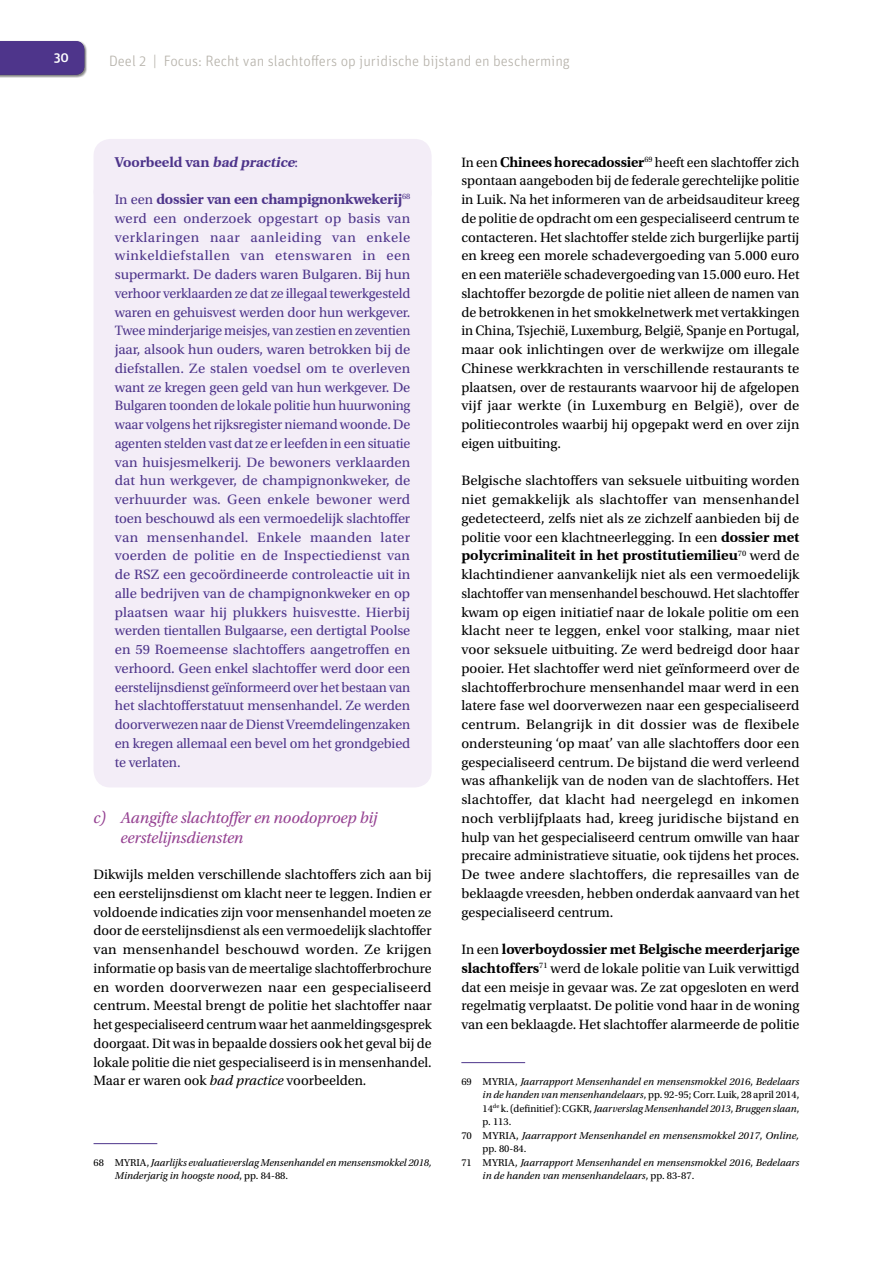
<style>
.page{position:relative;width:893px;height:1263px;background:#fff}
.page>*{position:absolute;margin:0;border:0;box-sizing:border-box;transform-origin:0 0}
.t1{font:italic 16.5px/19.8px "Utopia Std";letter-spacing:-.01em;color:#954292}
.t2{font:300 15px "Unit Rounded OT";color:#b5b1a9}
.Body{font:14.25px/18.8px "Utopia Std";color:#000;text-align:justify}
.kadertekst{font:14.25px/18.8px "Utopia Std";letter-spacing:-.01em;color:#4e358b;text-align:justify}
.kadertekst-2{font:700 14.25px "Utopia";color:#4e358b}
.t3{font:500 13.5px "Unit Rounded OT";color:#fff}
.Voetnoot{font:italic 10.5px/13.5px "Utopia Std";color:#000}
.s1{font-style:italic}
.s2{font-family:"Utopia Std";font-weight:400}
.s3{font-family:"Utopia";font-weight:700}
.s4{font-style:normal}
</style>
<div class="page">
<div style="left:0;top:41px;width:87px;height:37px;background:#000;opacity:.3"></div>
<div style="left:0;top:41px;width:84px;height:34px;background:#4e358b"></div>
<hr style="left:461px;top:1062px;width:64px;height:1px;background:#4e358b">
<div style="left:94px;top:139px;width:338px;height:70px;background:#f3edf7;border-radius:17px"></div>
<div style="left:94px;top:176px;width:338px;height:611px;background:#f3edf7;border-radius:17px"></div>
<hr style="left:94px;top:1143px;width:63px;height:1px;background:#4e358b">
<p class="t3" style="left:54px;top:49px;width:17px">30</p>
<p class="t2" style="left:109px;top:52px;width:462px">Deel 2 | Focus: Recht van slachtoffers op juridische bijstand en bescherming</p>
<p class="kadertekst-2" style="left:115px;top:153px;width:185px">Voorbeeld van <span class="s1">bad practice</span><span class="s2">:</span></p>
<p class="kadertekst" style="left:115px;top:190px;width:297px">In een <span class="s3">dossier van een champignonkwekerij</span><sup>68 </sup>werd een onderzoek opgestart op basis van verklaringen naar aanleiding van enkele winkeldiefstallen van etenswaren in een supermarkt. De daders waren Bulgaren. Bij hun verhoor verklaarden ze dat ze illegaal tewerkgesteld waren en gehuisvest werden door hun werkgever.<br>Twee minderjarige meisjes, van zestien en zeventien jaar, alsook hun ouders, waren betrokken bij de diefstallen. Ze stalen voedsel om te overleven want ze kregen geen geld van hun werkgever. De Bulgaren toonden de lokale politie hun huurwoning waar volgens het rijksregister niemand woonde. De agenten stelden vast dat ze er leefden in een situatie van huisjesmelkerij. De bewoners verklaarden dat hun werkgever, de champignonkweker, de verhuurder was. Geen enkele bewoner werd toen beschouwd als een vermoedelijk slachtoffer van mensenhandel. Enkele maanden later voerden de politie en de Inspectiedienst van de RSZ een gecoördineerde controleactie uit in alle bedrijven van de champignonkweker en op plaatsen waar hij plukkers huisvestte. Hierbij werden tientallen Bulgaarse, een dertigtal Poolse en 59 Roemeense slachtoffers aangetroffen en verhoord. Geen enkel slachtoffer werd door een eerstelijnsdienst geïnformeerd over het bestaan van het slachtofferstatuut mensenhandel. Ze werden doorverwezen naar de Dienst Vreemdelingenzaken en kregen allemaal een bevel om het grondgebied te verlaten.</p>
<p class="t1" style="left:121px;top:808px;width:258px;text-indent:-27px">c) Aangifte slachtoffer en noodoproep bij eerstelijnsdiensten</p>
<p class="Body" style="left:94px;top:865px;width:340px">Dikwijls melden verschillende slachtoffers zich aan bij een eerstelijnsdienst om klacht neer te leggen. Indien er voldoende indicaties zijn voor mensenhandel moeten ze door de eerstelijnsdienst als een vermoedelijk slachtoffer van mensenhandel beschouwd worden. Ze krijgen informatie op basis van de meertalige slachtofferbrochure en worden doorverwezen naar een gespecialiseerd centrum. Meestal brengt de politie het slachtoffer naar het gespecialiseerd centrum waar het aanmeldingsgesprek doorgaat. Dit was in bepaalde dossiers ook het geval bij de lokale politie die niet gespecialiseerd is in mensenhandel.<br>Maar er waren ook <span class="s1">bad practice</span> voorbeelden<span class="s1">.</span></p>
<p class="Voetnoot" style="left:115px;top:1156px;width:318px;text-indent:-21px"><span class="s4">68 MYRIA,</span> Jaarlijks evaluatieverslag Mensenhandel en mensensmokkel 2018,<br>Minderjarig in hoogste nood<span class="s4">, pp. 84-88.</span></p>
<p class="Body" style="left:461px;top:153px;width:339px">In een <span class="s3">Chinees horecadossier</span><sup>69</sup> heeft een slachtoffer zich</p>
<p class="Body" style="left:461px;top:172px;width:340px">spontaan aangeboden bij de federale gerechtelijke politie in Luik. Na het informeren van de arbeidsauditeur kreeg de politie de opdracht om een gespecialiseerd centrum te contacteren. Het slachtoffer stelde zich burgerlijke partij en kreeg een morele schadevergoeding van 5.000 euro en een materiële schadevergoeding van 15.000 euro. Het slachtoffer bezorgde de politie niet alleen de namen van de betrokkenen in het smokkelnetwerk met vertakkingen in China, Tsjechië, Luxemburg, België, Spanje en Portugal, maar ook inlichtingen over de werkwijze om illegale Chinese werkkrachten in verschillende restaurants te plaatsen, over de restaurants waarvoor hij de afgelopen vijf jaar werkte (in Luxemburg en België), over de politiecontroles waarbij hij opgepakt werd en over zijn eigen uitbuiting.</p>
<p class="Body" style="left:461px;top:472px;width:340px">Belgische slachtoffers van seksuele uitbuiting worden niet gemakkelijk als slachtoffer van mensenhandel gedetecteerd, zelfs niet als ze zichzelf aanbieden bij de politie voor een klachtneerlegging. In een <span class="s3">dossier met polycriminaliteit in het prostitutiemilieu</span><sup>70</sup> werd de</p>
<p class="Body" style="left:461px;top:565px;width:340px">klachtindiener aanvankelijk niet als een vermoedelijk slachtoffer van mensenhandel beschouwd. Het slachtoffer kwam op eigen initiatief naar de lokale politie om een klacht neer te leggen, enkel voor stalking, maar niet voor seksuele uitbuiting. Ze werd bedreigd door haar pooier. Het slachtoffer werd niet geïnformeerd over de slachtofferbrochure mensenhandel maar werd in een latere fase wel doorverwezen naar een gespecialiseerd centrum. Belangrijk in dit dossier was de flexibele ondersteuning ‘op maat’ van alle slachtoffers door een gespecialiseerd centrum. De bijstand die werd verleend was afhankelijk van de noden van de slachtoffers. Het slachtoffer, dat klacht had neergelegd en inkomen noch verblijfplaats had, kreeg juridische bijstand en hulp van het gespecialiseerd centrum omwille van haar precaire administratieve situatie, ook tijdens het proces.<br>De twee andere slachtoffers, die represailles van de beklaagde vreesden, hebben onderdak aanvaard van het gespecialiseerd centrum.</p>
<p class="Body" style="left:461px;top:940px;width:340px">In een <span class="s3">loverboydossier met Belgische meerderjarige slachtoffers</span><sup>71</sup> werd de lokale politie van Luik verwittigd dat een meisje in gevaar was. Ze zat opgesloten en werd regelmatig verplaatst. De politie vond haar in de woning van een beklaagde. Het slachtoffer alarmeerde de politie</p>
<p class="Voetnoot" style="left:483px;top:1075px;width:318px;text-align:justify;text-indent:-21px"><span class="s4">69 MYRIA,</span> Jaarrapport Mensenhandel en mensensmokkel 2016<span class="s4">,</span> Bedelaars in de handen van mensenhandelaars<span class="s4">, pp. 92-95; Corr. Luik, 28 april 2014, 14</span><sup>de</sup> <span class="s4">k. (definitief): CGKR,</span> Jaarverslag Mensenhandel 2013<span class="s4">,</span> Bruggen slaan<span class="s4">, p. 113.</span></p>
<p class="Voetnoot" style="left:483px;top:1129px;width:318px;text-indent:-21px"><span class="s4">70 MYRIA,</span> Jaarrapport Mensenhandel en mensensmokkel 2017<span class="s4">,</span> Online, <span class="s4">pp. 80-84.</span></p>
<p class="Voetnoot" style="left:483px;top:1156px;width:318px;text-indent:-21px"><span class="s4">71 MYRIA,</span> Jaarrapport Mensenhandel en mensensmokkel 2016<span class="s4">,</span> Bedelaars in de handen van mensenhandelaars<span class="s4">, pp. 83-87.</span></p>
</div>
